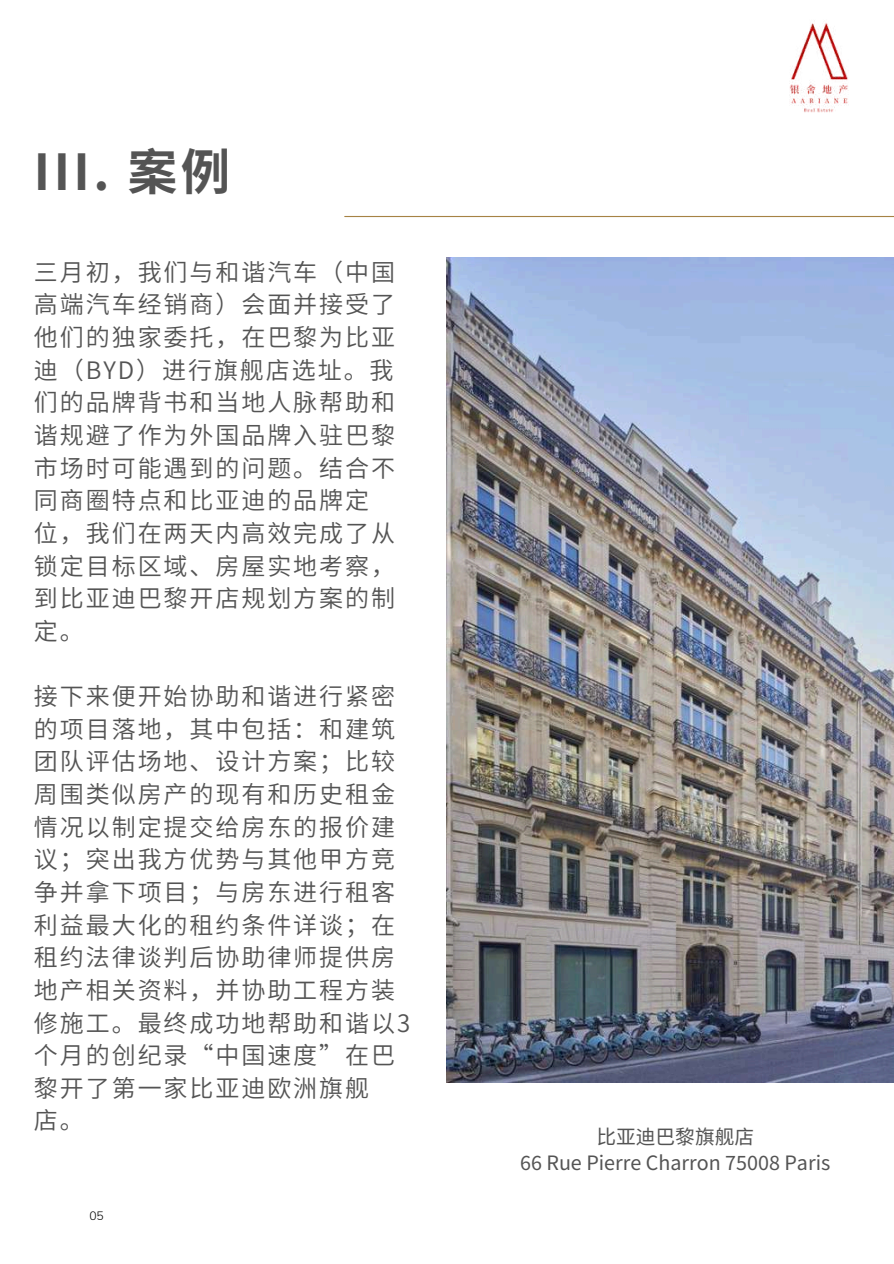
<style>
.page{position:relative;width:894px;height:1264px;background:#fff}
.page>*{position:absolute;margin:0;border:0;box-sizing:border-box;transform-origin:0 0}
.t1{font:700 49.5px "Source Han Sans SC";color:#545454}
.t2{font:24px/32.7px "Source Han Sans SC";letter-spacing:.08em;color:#545454}
.t3{font:19.65px/26.7px "Source Han Sans SC";color:#545454;text-align:center}
.t4{font:300 12.15px "Nunito";color:#000}
</style>
<div class="page">
<img style="left:446px;top:257px;width:447px;height:825px">
<img style="left:789px;top:23px;width:59px;height:90px">
<hr style="left:344px;top:216px;width:549px;height:1px;background:#a68245">
<h1 class="t1" style="left:34px;top:133px;width:198px">III. 案例</h1>
<p class="t2" style="left:34px;top:254px;width:362px">三月初，我们与和谐汽车（中国高端汽车经销商）会面并接受了他们的独家委托，在巴黎为比亚迪（BYD）进行旗舰店选址。我们的品牌背书和当地人脉帮助和谐规避了作为外国品牌入驻巴黎市场时可能遇到的问题。结合不同商圈特点和比亚迪的品牌定位，我们在两天内高效完成了从锁定目标区域、房屋实地考察，到比亚迪巴黎开店规划方案的制定。</p>
<p class="t2" style="left:34px;top:678px;width:377px">接下来便开始协助和谐进行紧密的项目落地，其中包括：和建筑团队评估场地、设计方案；比较周围类似房产的现有和历史租金情况以制定提交给房东的报价建议；突出我方优势与其他甲方竞争并拿下项目；与房东进行租客利益最大化的租约条件详谈；在租约法律谈判后协助律师提供房地产相关资料，并协助工程方装修施工。最终成功地帮助和谐以3个月的创纪录“中国速度”在巴黎开了第一家比亚迪欧洲旗舰<br>店。</p>
<p class="t4" style="left:89px;top:1207px;width:16px">05</p>
<p class="t3" style="left:520px;top:1121px;width:312px">比亚迪巴黎旗舰店<br>66 Rue Pierre Charron 75008 Paris</p>
</div>
